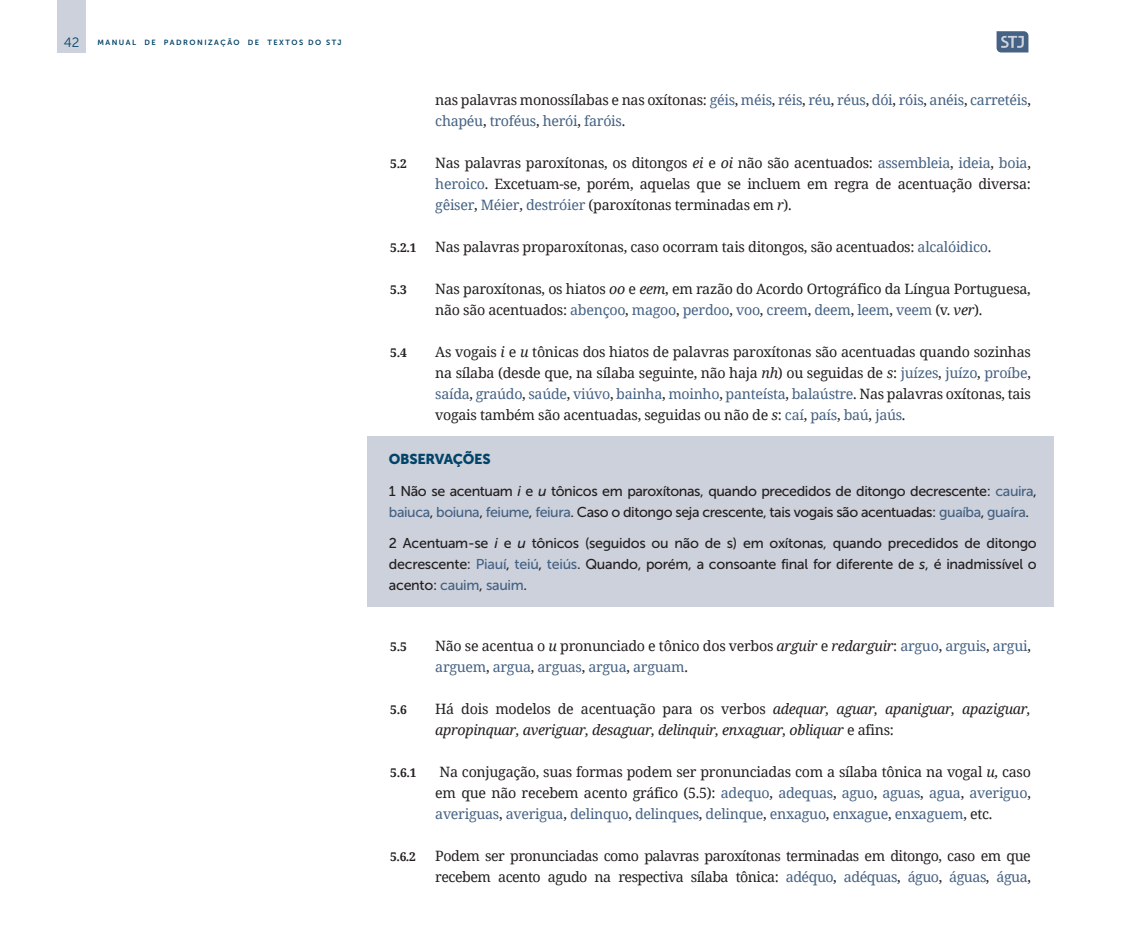
<style>
.page{position:relative;width:1134px;height:945px;background:#fff}
.page>*{position:absolute;margin:0;border:0;box-sizing:border-box;transform-origin:0 0}
.TXT_Basico02_pg-par{font:14.25px/21px "Noto Serif";letter-spacing:-.02em;color:#231f20;text-align:justify}
.TXT_Obs_dentro{font:14.25px/21px "Museo Sans 500";letter-spacing:-.03em;color:#231f20}
.TXT_Basico02_pg-par-2{font:italic 14.25px/21px "Noto Serif";letter-spacing:-.02em;color:#231f20}
.TXT_Basico02_pg-par-3{font:14.25px/21px "Noto Serif";letter-spacing:-.02em;color:#456183}
.TXT_Obs_dentro-2{font:14.25px "Museo Sans 900";letter-spacing:-.02em;color:#024469}
.t1{font:13.5px "Museo Sans 300";color:#024469}
.TXT_Basico02_pg-par-4{font:700 12px "Noto Serif";color:#231f20}
.t2{font:7.5px "Museo Sans 700";letter-spacing:.2em;color:#024469}
.s1{color:#231f20}
.s2{font-style:italic}
.s3{color:#456183}
.s4{font-style:normal}
</style>
<div class="page">
<div style="left:57px;top:0;width:29px;height:52px;background:#cdd1db"></div>
<svg style="left:997px;top:31px;width:31px;height:21px"></svg>
<div style="left:368px;top:436px;width:686px;height:171px;background:#cdd1db"></div>
<p class="t1" style="left:64px;top:35px;width:17px">42</p>
<p class="t2" style="left:97px;top:38px;width:246px">MANUAL DE PADRONIZAÇÃO DE TEXTOS DO STJ</p>
<p class="TXT_Basico02_pg-par-3" style="left:435px;top:89px;width:597px"><span class="s1">nas palavras monossílabas e nas oxítonas:</span> géis<span class="s1">,</span> méis<span class="s1">,</span> réis<span class="s1">,</span> réu<span class="s1">,</span> réus<span class="s1">,</span> dói<span class="s1">,</span> róis<span class="s1">,</span> anéis<span class="s1">,</span> carretéis<span class="s1">, </span>chapéu<span class="s1">,</span> troféus<span class="s1">,</span> herói<span class="s1">,</span> faróis<span class="s1">.</span></p>
<p class="TXT_Basico02_pg-par-4" style="left:390px;top:155px;width:18px">5.2</p>
<p class="TXT_Basico02_pg-par" style="left:435px;top:152px;width:597px">Nas palavras paroxítonas, os ditongos <span class="s2">ei</span> e <span class="s2">oi</span> não são acentuados: <span class="s3">assembleia</span>, <span class="s3">ideia</span>, <span class="s3">boia</span>, <span class="s3">heroico</span>. Excetuam-se, porém, aquelas que se incluem em regra de acentuação diversa: <span class="s3">gêiser</span>, <span class="s3">Méier</span>, <span class="s3">destróier</span> (paroxítonas terminadas em <span class="s2">r</span>).</p>
<p class="TXT_Basico02_pg-par-4" style="left:390px;top:239px;width:28px">5.2.1</p>
<p class="TXT_Basico02_pg-par" style="left:435px;top:236px;width:557px">Nas palavras proparoxítonas, caso ocorram tais ditongos, são acentuados: <span class="s3">alcalóidico</span>.</p>
<p class="TXT_Basico02_pg-par-4" style="left:390px;top:281px;width:18px">5.3</p>
<p class="TXT_Basico02_pg-par" style="left:435px;top:278px;width:597px">Nas paroxítonas, os hiatos <span class="s2">oo</span> e <span class="s2">eem</span>, em razão do Acordo Ortográfico da Língua Portuguesa, não são acentuados: <span class="s3">abençoo</span>, <span class="s3">magoo</span>, <span class="s3">perdoo</span>, <span class="s3">voo</span>, <span class="s3">creem</span>, <span class="s3">deem</span>, <span class="s3">leem</span>, <span class="s3">veem</span> (v. <span class="s2">ver</span>).</p>
<p class="TXT_Basico02_pg-par-4" style="left:390px;top:344px;width:18px">5.4</p>
<p class="TXT_Basico02_pg-par" style="left:435px;top:341px;width:597px">As vogais <span class="s2">i</span> e <span class="s2">u</span> tônicas dos hiatos de palavras paroxítonas são acentuadas quando sozinhas na sílaba (desde que, na sílaba seguinte, não haja <span class="s2">nh</span>) ou seguidas de <span class="s2">s</span>: <span class="s3">juízes</span>, <span class="s3">juízo</span>, <span class="s3">proíbe</span>, <span class="s3">saída</span>, <span class="s3">graúdo</span>, <span class="s3">saúde</span>, <span class="s3">viúvo</span>, <span class="s3">bainha</span>, <span class="s3">moinho</span>, <span class="s3">panteísta</span>, <span class="s3">balaústre</span>. Nas palavras oxítonas, tais vogais também são acentuadas, seguidas ou não de <span class="s2">s</span>: <span class="s3">caí</span>, <span class="s3">país</span>, <span class="s3">baú</span>, <span class="s3">jaús</span>.</p>
<p class="TXT_Obs_dentro-2" style="left:389px;top:451px;width:103px">OBSERVAÇÕES</p>
<p class="TXT_Obs_dentro" style="left:389px;top:480px;width:649px">1 Não se acentuam <span class="s2">i</span> e <span class="s2">u</span> tônicos em paroxítonas, quando precedidos de ditongo decrescente: <span class="s3">cauira</span>, <span class="s3">baiuca</span>, <span class="s3">boiuna</span>, <span class="s3">feiume</span>, <span class="s3">feiura</span>. Caso o ditongo seja crescente, tais vogais são acentuadas: <span class="s3">guaíba</span>, <span class="s3">guaíra</span>.</p>
<p class="TXT_Obs_dentro" style="left:389px;top:533px;width:649px;text-align:justify">2 Acentuam-se <span class="s2">i</span> e <span class="s2">u</span> tônicos (seguidos ou não de s) em oxítonas, quando precedidos de ditongo decrescente: <span class="s3">Piauí</span>, <span class="s3">teiú</span>, <span class="s3">teiús</span>. Quando, porém, a consoante final for diferente de <span class="s2">s</span>, é inadmissível o acento: <span class="s3">cauim</span>, <span class="s3">sauim</span>.</p>
<p class="TXT_Basico02_pg-par-4" style="left:390px;top:638px;width:18px">5.5</p>
<p class="TXT_Basico02_pg-par" style="left:435px;top:635px;width:597px">Não se acentua o <span class="s2">u</span> pronunciado e tônico dos verbos <span class="s2">arguir</span> e <span class="s2">redarguir</span>: <span class="s3">arguo</span>, <span class="s3">arguis</span>, <span class="s3">argui</span>, <span class="s3">arguem</span>, <span class="s3">argua</span>, <span class="s3">arguas</span>, <span class="s3">argua</span>, <span class="s3">arguam</span>.</p>
<p class="TXT_Basico02_pg-par-4" style="left:390px;top:701px;width:18px">5.6</p>
<p class="TXT_Basico02_pg-par-2" style="left:435px;top:698px;width:597px"><span class="s4">Há dois modelos de acentuação para os verbos</span> adequar, aguar, apaniguar, apaziguar, apropinquar, averiguar, desaguar, delinquir, enxaguar, obliquar <span class="s4">e afins:</span></p>
<p class="TXT_Basico02_pg-par-4" style="left:390px;top:764px;width:28px">5.6.1</p>
<p class="TXT_Basico02_pg-par" style="left:435px;top:761px;width:597px">Na conjugação, suas formas podem ser pronunciadas com a sílaba tônica na vogal <span class="s2">u</span>, caso em que não recebem acento gráfico (5.5): <span class="s3">adequo</span>, <span class="s3">adequas</span>, <span class="s3">aguo</span>, <span class="s3">aguas</span>, <span class="s3">agua</span>, <span class="s3">averiguo</span>, <span class="s3">averiguas</span>, <span class="s3">averigua</span>, <span class="s3">delinquo</span>, <span class="s3">delinques</span>, <span class="s3">delinque</span>, <span class="s3">enxaguo</span>, <span class="s3">enxague</span>, <span class="s3">enxaguem</span>, etc.</p>
<p class="TXT_Basico02_pg-par-4" style="left:390px;top:848px;width:27px">5.6.2</p>
<p class="TXT_Basico02_pg-par" style="left:435px;top:845px;width:597px">Podem ser pronunciadas como palavras paroxítonas terminadas em ditongo, caso em que recebem acento agudo na respectiva sílaba tônica: <span class="s3">adéquo</span>, <span class="s3">adéquas</span>, <span class="s3">águo</span>, <span class="s3">águas</span>, <span class="s3">água</span>,</p>
</div>
